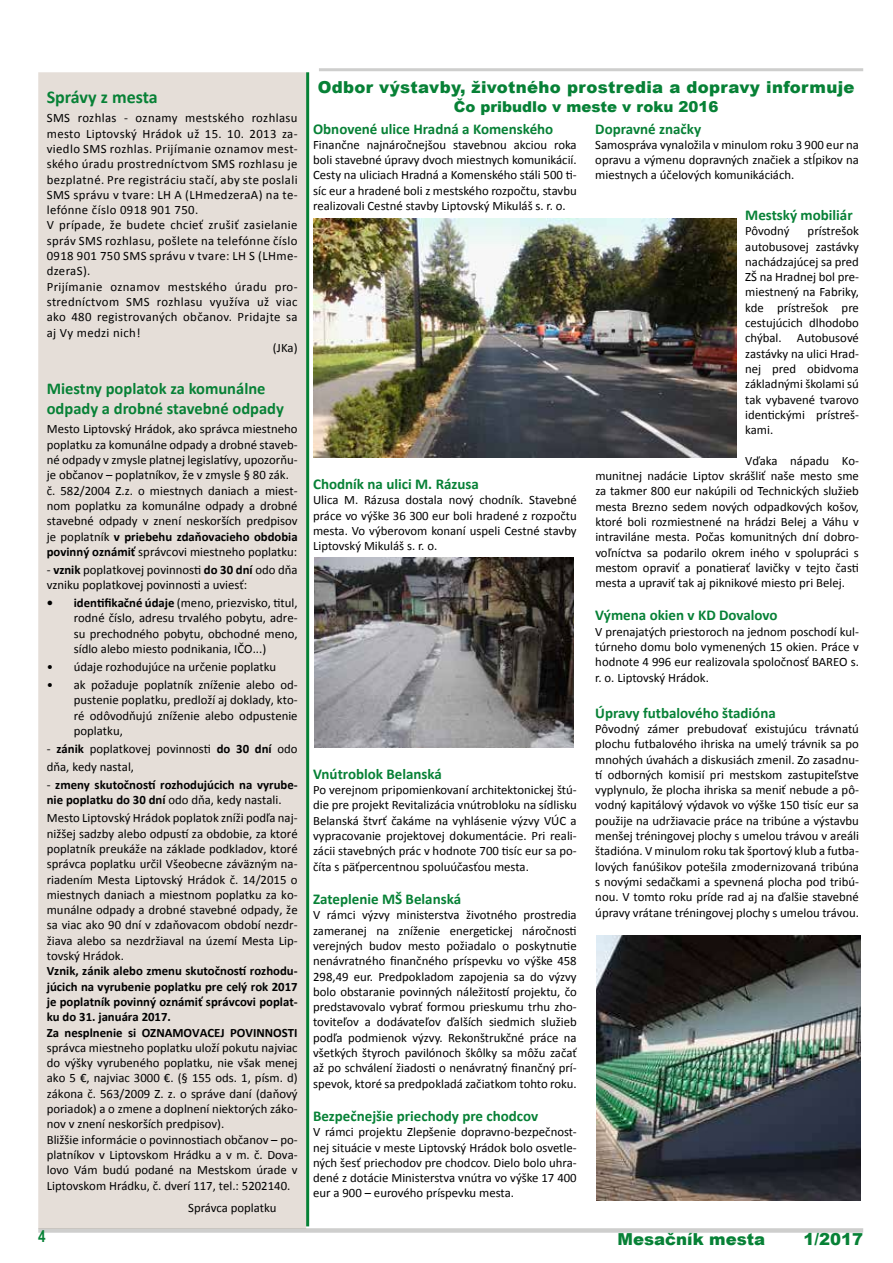
<style>
.page{position:relative;width:893px;height:1263px;background:#fff}
.page>*{position:absolute;margin:0;border:0;box-sizing:border-box;transform-origin:0 0}
.t1{font:700 18px "Calibri";color:#078136}
.t2{font:900 16.5px "Arial";letter-spacing:.02em;color:#078136}
.t3{font:700 16.5px/19.8px "Calibri";color:#078136}
.t4{font:900 16.5px "Arial";color:#078136}
.t5{font:700 16.5px "Arial Narrow";color:#078136}
.t6{font:700 15px "Calibri";color:#078136}
.t7{font:900 15px "Arial";color:#078136}
.t8{font:12.75px/15.3px "Calibri";color:#000;text-align:justify}
.t9{font:12.75px "Calibri";letter-spacing:.03em;color:#000}
.t10{font:700 12.75px/15.3px "Calibri";color:#000}
.s1{font-weight:700}
.s2{font-weight:400}
</style>
<div class="page">
<div style="left:38px;top:72px;width:268px;height:1157px;background:#e5ded8"></div>
<hr style="left:319px;top:68px;width:544px;height:3px;background:#9d9d9c">
<div style="left:38px;top:1228px;width:825px;height:5px;background:#cececd"></div>
<hr style="left:306px;top:72px;width:3px;height:1154px;background:#078136">
<img style="left:596px;top:935px;width:264px;height:265px">
<img style="left:314px;top:557px;width:260px;height:190px">
<img style="left:313px;top:219px;width:424px;height:239px">
<h1 class="t1" style="left:47px;top:85px;width:112px">Správy z mesta</h1>
<p class="t9" style="left:47px;top:110px;width:252px">SMS rozhlas - oznamy mestského rozhlasu</p>
<p class="t9" style="left:47px;top:125px;width:252px">mesto Liptovský Hrádok už 15. 10. 2013 za-</p>
<p class="t9" style="left:47px;top:141px;width:252px">viedlo SMS rozhlas. Prijímanie oznamov mest-</p>
<p class="t9" style="left:47px;top:156px;width:252px">ského úradu prostredníctvom SMS rozhlasu je</p>
<p class="t9" style="left:47px;top:171px;width:252px">bezplatné. Pre registráciu stačí, aby ste poslali</p>
<p class="t9" style="left:47px;top:187px;width:252px">SMS správu v tvare: LH A (LHmedzeraA) na te-</p>
<p class="t9" style="left:47px;top:202px;width:153px">lefónne číslo 0918 901 750.</p>
<p class="t9" style="left:47px;top:217px;width:252px">V prípade, že budete chcieť zrušiť zasielanie</p>
<p class="t9" style="left:47px;top:232px;width:252px">správ SMS rozhlasu, pošlete na telefónne číslo</p>
<p class="t9" style="left:47px;top:248px;width:252px">0918 901 750 SMS správu v tvare: LH S (LHme-</p>
<p class="t8" style="left:47px;top:263px;width:45px">dzeraS).</p>
<p class="t9" style="left:47px;top:278px;width:252px">Prijímanie oznamov mestského úradu pro-</p>
<p class="t9" style="left:47px;top:294px;width:252px">stredníctvom SMS rozhlasu využíva už viac</p>
<p class="t9" style="left:47px;top:309px;width:252px">ako 480 registrovaných občanov. Pridajte sa</p>
<p class="t9" style="left:47px;top:324px;width:95px">aj Vy medzi nich!</p>
<p class="t8" style="left:273px;top:340px;width:26px">(JKa)</p>
<p class="t3" style="left:47px;top:379px;width:239px">Miestny poplatok za komunálne odpady a drobné stavebné odpady</p>
<p class="t8" style="left:47px;top:422px;width:252px;text-align:left">Mesto Liptovský Hrádok, ako správca miestneho poplatku za komunálne odpady a drobné staveb&shy;né odpady v zmysle platnej legislatívy, upozorňu&shy;je občanov – poplatníkov, že v zmysle § 80 zák. č. 582/2004 Z.z. o miestnych daniach a miest&shy;nom poplatku za komunálne odpady a drobné stavebné odpady v znení neskorších predpisov je poplatník <span class="s1">v priebehu zdaňovacieho obdobia povinný oznámiť</span> správcovi miestneho poplatku:</p>
<p class="t8" style="left:47px;top:562px;width:252px">- <span class="s1">vznik</span> poplatkovej povinnosti <span class="s1">do 30 dní</span> odo dňa vzniku poplatkovej povinnosti a uviesť:</p>
<p class="t8" style="left:74px;top:595px;width:225px;text-indent:-27px"><span class="s1">• identifikačné údaje</span> (meno, priezvisko, titul, rodné číslo, adresu trvalého pobytu, adre&shy;su prechodného pobytu, obchodné meno, sídlo alebo miesto podnikania, IČO...)</p>
<p class="t8" style="left:47px;top:659px;width:231px">• údaje rozhodujúce na určenie poplatku</p>
<p class="t8" style="left:74px;top:677px;width:225px;text-indent:-27px">• ak požaduje poplatník zníženie alebo od&shy;pustenie poplatku, predloží aj doklady, kto&shy;ré odôvodňujú zníženie alebo odpustenie poplatku,</p>
<p class="t8" style="left:47px;top:740px;width:252px;line-height:18px">- <span class="s1">zánik</span> poplatkovej povinnosti <span class="s1">do 30 dní</span> odo dňa, kedy nastal,</p>
<p class="t10" style="left:47px;top:777px;width:252px"><span class="s2">-</span> zmeny skutočností rozhodujúcich na vyrube&shy;nie poplatku do 30 dní <span class="s2">odo dňa, kedy nastali.</span></p>
<p class="t8" style="left:47px;top:810px;width:252px">Mesto Liptovský Hrádok poplatok zníži podľa naj&shy;nižšej sadzby alebo odpustí za obdobie, za ktoré poplatník preukáže na základe podkladov, ktoré správca poplatku určil Všeobecne záväzným na&shy;riadením Mesta Liptovský Hrádok č. 14/2015 o miestnych daniach a miestnom poplatku za ko&shy;munálne odpady a drobné stavebné odpady, že sa viac ako 90 dní v zdaňovacom období nezdr&shy;žiava alebo sa nezdržiaval na území Mesta Lip&shy;tovský Hrádok.</p>
<p class="t10" style="left:47px;top:963px;width:252px">Vznik, zánik alebo zmenu skutočností rozhodu&shy;júcich na vyrubenie poplatku pre celý rok 2017 je poplatník povinný oznámiť správcovi poplat&shy;ku do 31. januára 2017.<br>Za nesplnenie si OZNAMOVACEJ POVINNOSTI</p>
<p class="t8" style="left:47px;top:1040px;width:252px;text-align:left">správca miestneho poplatku uloží pokutu najviac do výšky vyrubeného poplatku, nie však menej ako 5 €, najviac 3000 €. (§ 155 ods. 1, písm. d) zákona č. 563/2009 Z. z. o správe daní (daňový poriadok) a o zmene a doplnení niektorých záko&shy;nov v znení neskorších predpisov).<br>Bližšie informácie o povinnostiach občanov – po&shy;platníkov v Liptovskom Hrádku a v m. č. Dova&shy;lovo Vám budú podané na Mestskom úrade v Liptovskom Hrádku, č. dverí 117, tel.: 5202140.</p>
<p class="t8" style="left:188px;top:1200px;width:90px">Správca poplatku</p>
<p class="t2" style="left:318px;top:75px;width:538px">Odbor výstavby, životného prostredia a dopravy informuje</p>
<p class="t7" style="left:454px;top:96px;width:266px">Čo pribudlo v meste v roku 2016</p>
<p class="t6" style="left:313px;top:119px;width:242px">Obnovené ulice Hradná a Komenského</p>
<p class="t8" style="left:313px;top:137px;width:265px">Finančne najnáročnejšou stavebnou akciou roka boli stavebné úpravy dvoch miestnych komunikácií.<br>Cesty na uliciach Hradná a Komenského stáli 500 ti&shy;síc eur a hradené boli z mestského rozpočtu, stavbu realizovali Cestné stavby Liptovský Mikuláš s. r. o.</p>
<p class="t6" style="left:595px;top:119px;width:107px">Dopravné značky</p>
<p class="t8" style="left:595px;top:137px;width:265px">Samospráva vynaložila v minulom roku 3 900 eur na opravu a výmenu dopravných značiek a stĺpikov na miestnych a účelových komunikáciách.</p>
<p class="t6" style="left:745px;top:205px;width:109px">Mestský mobiliár</p>
<p class="t8" style="left:745px;top:223px;width:46px">Pôvodný</p>
<p class="t8" style="left:745px;top:223px;width:115px;text-indent:62px">prístrešok autobusovej zastávky nachádzajúcej sa pred ZŠ na Hradnej bol pre&shy;miestnený na Fabriky, kde prístrešok pre cestujúcich dlhodobo chýbal. Autobusové zastávky na ulici Hrad&shy;nej pred obidvoma základnými školami sú tak vybavené tvarovo identickými prístreš&shy;kami.</p>
<p class="t8" style="left:595px;top:453px;width:265px;text-indent:150px">Vďaka nápadu Ko&shy;munitnej nadácie Liptov skrášliť naše mesto sme za takmer 800 eur nakúpili od Technických služieb mesta Brezno sedem nových odpadkových košov, ktoré boli rozmiestnené na hrádzi Belej a Váhu v intraviláne mesta. Počas komunitných dní dobro&shy;voľníctva sa podarilo okrem iného v spolupráci s mestom opraviť a ponatierať lavičky v tejto časti mesta a upraviť tak aj piknikové miesto pri Belej.</p>
<p class="t6" style="left:595px;top:606px;width:184px">Výmena okien v KD Dovalovo</p>
<p class="t8" style="left:595px;top:624px;width:265px">V prenajatých priestoroch na jednom poschodí kul&shy;túrneho domu bolo vymenených 15 okien. Práce v hodnote 4 996 eur realizovala spoločnosť BAREO s. r. o. Liptovský Hrádok.</p>
<p class="t6" style="left:595px;top:703px;width:182px">Úpravy futbalového štadióna</p>
<p class="t8" style="left:595px;top:721px;width:265px">Pôvodný zámer prebudovať existujúcu trávnatú plochu futbalového ihriska na umelý trávnik sa po mnohých úvahách a diskusiách zmenil. Zo zasadnu&shy;tí odborných komisií pri mestskom zastupiteľstve vyplynulo, že plocha ihriska sa meniť nebude a pô&shy;vodný kapitálový výdavok vo výške 150 tisíc eur sa použije na udržiavacie práce na tribúne a výstavbu menšej tréningovej plochy s umelou trávou v areáli štadióna. V minulom roku tak športový klub a futba&shy;lových fanúšikov potešila zmodernizovaná tribúna s novými sedačkami a spevnená plocha pod tribú&shy;nou. V tomto roku príde rad aj na ďalšie stavebné úpravy vrátane tréningovej plochy s umelou trávou.</p>
<p class="t6" style="left:313px;top:474px;width:167px">Chodník na ulici M. Rázusa</p>
<p class="t8" style="left:313px;top:492px;width:265px">Ulica M. Rázusa dostala nový chodník. Stavebné práce vo výške 36 300 eur boli hradené z rozpočtu mesta. Vo výberovom konaní uspeli Cestné stavby Liptovský Mikuláš s. r. o.</p>
<p class="t6" style="left:313px;top:764px;width:130px">Vnútroblok Belanská</p>
<p class="t8" style="left:313px;top:782px;width:265px">Po verejnom pripomienkovaní architektonickej štú&shy;die pre projekt Revitalizácia vnútrobloku na sídlisku Belanská štvrť čakáme na vyhlásenie výzvy VÚC a vypracovanie projektovej dokumentácie. Pri reali&shy;zácii stavebných prác v hodnote 700 tisíc eur sa po&shy;číta s päťpercentnou spoluúčasťou mesta.</p>
<p class="t6" style="left:313px;top:889px;width:149px">Zateplenie MŠ Belanská</p>
<p class="t8" style="left:313px;top:907px;width:265px">V rámci výzvy ministerstva životného prostredia zameranej na zníženie energetickej náročnosti verejných budov mesto požiadalo o poskytnutie nenávratného finančného príspevku vo výške 458<br>298,49 eur. Predpokladom zapojenia sa do výzvy bolo obstaranie povinných náležitostí projektu, čo predstavovalo vybrať formou prieskumu trhu zho&shy;toviteľov a dodávateľov ďalších siedmich služieb podľa podmienok výzvy. Rekonštrukčné práce na všetkých štyroch pavilónoch škôlky sa môžu začať až po schválení žiadosti o nenávratný finančný prí&shy;spevok, ktoré sa predpokladá začiatkom tohto roku.</p>
<p class="t6" style="left:313px;top:1106px;width:227px">Bezpečnejšie priechody pre chodcov</p>
<p class="t8" style="left:313px;top:1124px;width:265px">V rámci projektu Zlepšenie dopravno-bezpečnost&shy;nej situácie v meste Liptovský Hrádok bolo osvetle&shy;ných šesť priechodov pre chodcov. Dielo bolo uhra&shy;dené z dotácie Ministerstva vnútra vo výške 17 400 eur a 900 – eurového príspevku mesta.</p>
<p class="t5" style="left:38px;top:1224px;width:9px">4</p>
<p class="t4" style="left:617px;top:1227px;width:149px">Mesačník mesta</p>
<p class="t2" style="left:803px;top:1227px;width:61px">1/2017</p>
</div>
